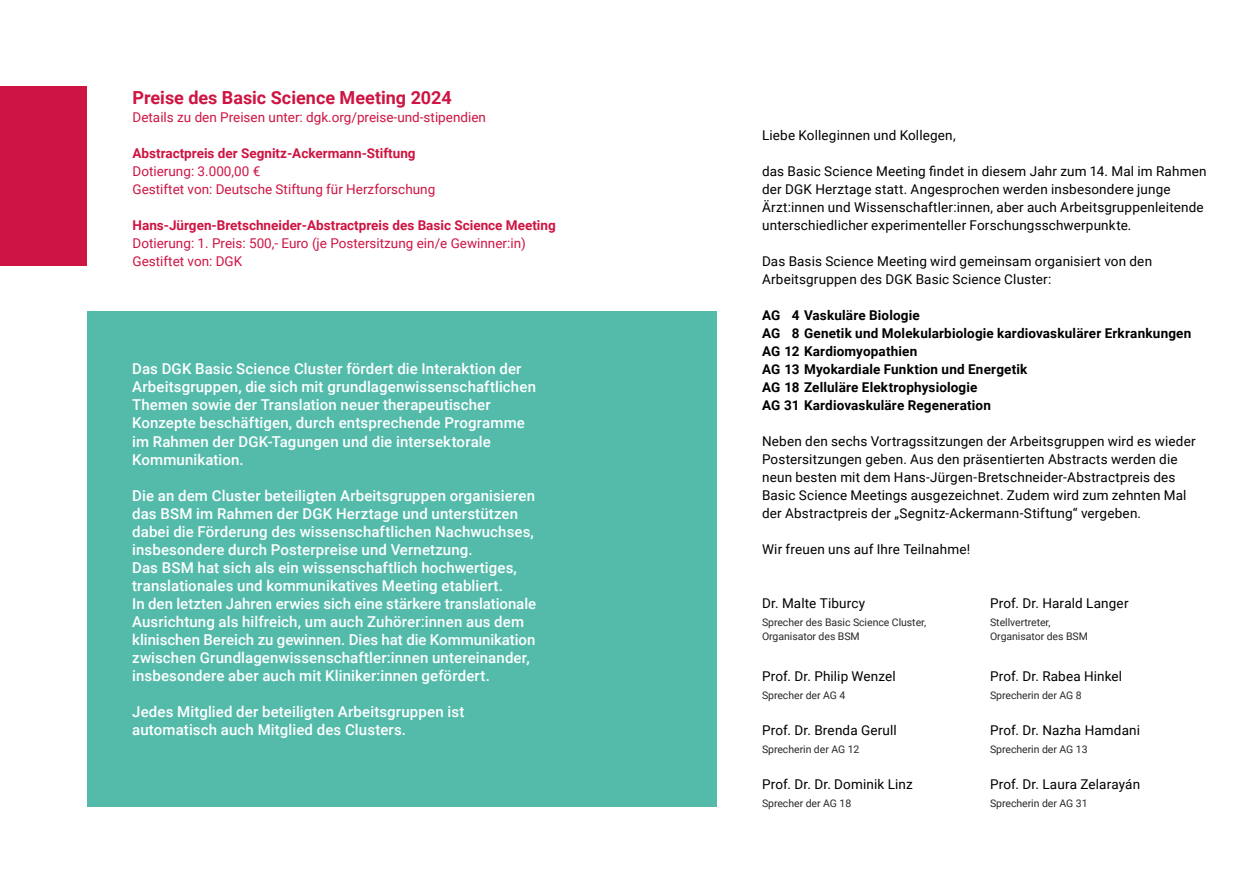
<style>
.page{position:relative;width:1259px;height:893px;background:#fff}
.page>*{position:absolute;margin:0;border:0;box-sizing:border-box;transform-origin:0 0}
.t1{font:700 18px "Roboto";color:#ce1442}
.t2{font:500 15px/18px "Roboto";letter-spacing:.01em;color:#fff}
.t3{font:13.5px/18px "Roboto";letter-spacing:.01em;color:#000}
.t4{font:700 13.5px/18px "Roboto";letter-spacing:.01em;color:#000}
.t5{font:13.5px/18px "Roboto";color:#ce1442}
.t6{font:700 13.5px "Roboto";color:#ce1442}
.t7{font:10.5px "Roboto";letter-spacing:-.005em;color:#282827}
</style>
<div class="page">
<div style="left:87px;top:311px;width:629px;height:495px;background:#54bbab"></div>
<div style="left:0;top:86px;width:87px;height:180px;background:#ce1442"></div>
<p class="t1" style="left:133px;top:85px;width:321px">Preise des Basic Science Meeting 2024</p>
<p class="t5" style="left:133px;top:108px;width:355px">Details zu den Preisen unter: dgk.org/preise-und-stipendien</p>
<p class="t6" style="left:133px;top:144px;width:285px">Abstractpreis der Segnitz-Ackermann-Stiftung</p>
<p class="t5" style="left:133px;top:162px;width:304px">Dotierung: 3.000,00 €<br>Gestiftet von: Deutsche Stiftung für Herzforschung</p>
<p class="t6" style="left:133px;top:216px;width:425px">Hans-Jürgen-Bretschneider-Abstractpreis des Basic Science Meeting</p>
<p class="t5" style="left:133px;top:234px;width:395px">Dotierung: 1. Preis: 500,- Euro (je Postersitzung ein/e Gewinner:in)<br>Gestiftet von: DGK</p>
<p class="t2" style="left:132px;top:360px;width:405px">Das DGK Basic Science Cluster fördert die Interaktion der Arbeitsgruppen, die sich mit grundlagenwissenschaftlichen Themen sowie der Translation neuer therapeutischer Konzepte beschäftigen, durch entsprechende Programme im Rahmen der DGK-Tagungen und die intersektorale Kommunikation.</p>
<p class="t2" style="left:132px;top:486px;width:405px">Die an dem Cluster beteiligten Arbeitsgruppen organisieren das BSM im Rahmen der DGK Herztage und unterstützen dabei die Förderung des wissenschaftlichen Nachwuchses, insbesondere durch Posterpreise und Vernetzung.<br>Das BSM hat sich als ein wissenschaftlich hochwertiges, translationales und kommunikatives Meeting etabliert.<br>In den letzten Jahren erwies sich eine stärkere translationale Ausrichtung als hilfreich, um auch Zuhörer:innen aus dem klinischen Bereich zu gewinnen. Dies hat die Kommunikation zwischen Grundlagenwissenschaftler:innen untereinander, insbesondere aber auch mit Kliniker:innen gefördert.</p>
<p class="t2" style="left:132px;top:702px;width:334px">Jedes Mitglied der beteiligten Arbeitsgruppen ist automatisch auch Mitglied des Clusters.</p>
<p class="t3" style="left:762px;top:126px;width:195px">Liebe Kolleginnen und Kollegen,</p>
<p class="t3" style="left:762px;top:162px;width:446px">das Basic Science Meeting findet in diesem Jahr zum 14. Mal im Rahmen der DGK Herztage statt. Angesprochen werden insbesondere junge Ärzt:innen und Wissenschaftler:innen, aber auch Arbeitsgruppenleitende unterschiedlicher experimenteller Forschungsschwerpunkte.</p>
<p class="t3" style="left:762px;top:252px;width:391px">Das Basis Science Meeting wird gemeinsam organisiert von den<br>Arbeitsgruppen des DGK Basic Science Cluster:</p>
<p class="t4" style="left:762px;top:306px;width:431px">AG 4 Vaskuläre Biologie<br>AG 8 Genetik und Molekularbiologie kardiovaskulärer Erkrankungen AG 12 Kardiomyopathien<br>AG 13 Myokardiale Funktion und Energetik<br>AG 18 Zelluläre Elektrophysiologie<br>AG 31 Kardiovaskuläre Regeneration</p>
<p class="t3" style="left:762px;top:432px;width:435px">Neben den sechs Vortragssitzungen der Arbeitsgruppen wird es wieder Postersitzungen geben. Aus den präsentierten Abstracts werden die neun besten mit dem Hans-Jürgen-Bretschneider-Abstractpreis des Basic Science Meetings ausgezeichnet. Zudem wird zum zehnten Mal der Abstractpreis der „Segnitz-Ackermann-Stiftung“ vergeben.</p>
<p class="t3" style="left:762px;top:540px;width:210px">Wir freuen uns auf Ihre Teilnahme!</p>
<p class="t3" style="left:762px;top:594px;width:105px">Dr. Malte Tiburcy</p>
<p class="t3" style="left:990px;top:594px;width:140px">Prof. Dr. Harald Langer</p>
<p class="t7" style="left:762px;top:615px;width:166px">Sprecher des Basic Science Cluster,</p>
<p class="t7" style="left:990px;top:615px;width:62px">Stellvertreter,</p>
<p class="t7" style="left:762px;top:629px;width:99px">Organisator des BSM</p>
<p class="t7" style="left:990px;top:629px;width:99px">Organisator des BSM</p>
<p class="t3" style="left:762px;top:666px;width:135px">Prof. Dr. Philip Wenzel</p>
<p class="t3" style="left:990px;top:666px;width:134px">Prof. Dr. Rabea Hinkel</p>
<p class="t7" style="left:762px;top:687px;width:85px">Sprecher der AG 4</p>
<p class="t7" style="left:990px;top:687px;width:93px">Sprecherin der AG 8</p>
<p class="t3" style="left:762px;top:720px;width:136px">Prof. Dr. Brenda Gerull</p>
<p class="t3" style="left:990px;top:720px;width:151px">Prof. Dr. Nazha Hamdani</p>
<p class="t7" style="left:762px;top:741px;width:99px">Sprecherin der AG 12</p>
<p class="t7" style="left:990px;top:741px;width:99px">Sprecherin der AG 13</p>
<p class="t3" style="left:762px;top:774px;width:152px">Prof. Dr. Dr. Dominik Linz</p>
<p class="t3" style="left:990px;top:774px;width:152px">Prof. Dr. Laura Zelarayán</p>
<p class="t7" style="left:762px;top:795px;width:91px">Sprecher der AG 18</p>
<p class="t7" style="left:990px;top:795px;width:99px">Sprecherin der AG 31</p>
</div>
